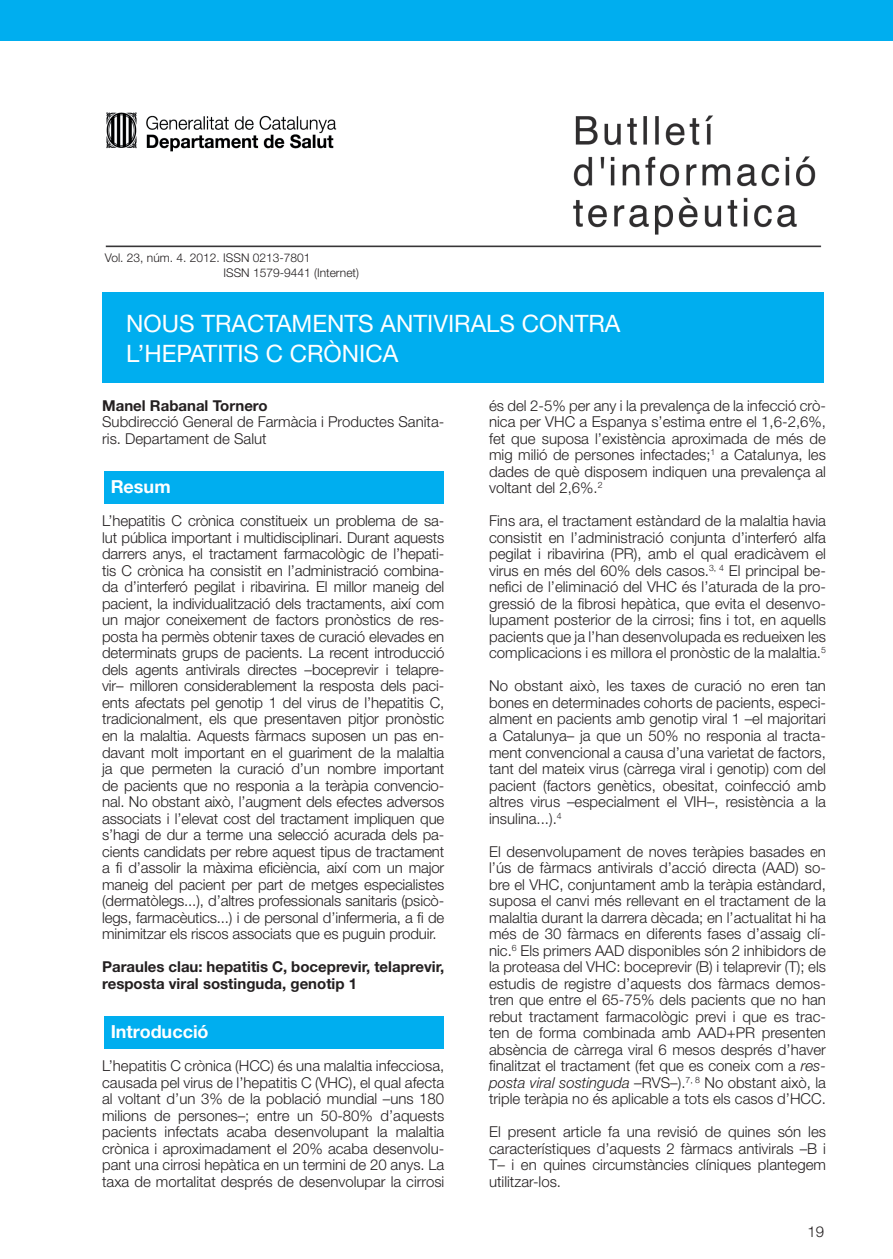
<style>
.page{position:relative;width:893px;height:1259px;background:#fff}
.page>*{position:absolute;margin:0;border:0;box-sizing:border-box;transform-origin:0 0}
.t1{font:24px/30px "Helvetica Neue LT Std";color:#fff}
.t2{font:700 18px "Helvetica Neue LT Std";color:#fff}
.t3{font:300 15px/16.5px "Helvetica Neue LT Std";color:#231f20;text-align:justify}
.t4{font:700 15px/16.5px "Helvetica Neue LT Std";color:#231f20}
.t5{font:300 12px/14.4px "Helvetica Neue LT Std";color:#231f20}
.s1{font-style:italic}
</style>
<div class="page">
<div style="left:104px;top:1016px;width:339px;height:32px;background:#00aeef"></div>
<img style="left:105px;top:115px;width:717px;height:133px">
<div style="left:79px;top:86px;width:340px;height:123px;background:#fff"></div>
<img style="left:106px;top:113px;width:230px;height:39px">
<div style="left:0;top:0;width:893px;height:40px;background:#00aeef"></div>
<div style="left:104px;top:471px;width:339px;height:33px;background:#00aeef"></div>
<div style="left:103px;top:292px;width:721px;height:91px;background:#00aeef"></div>
<p class="t5" style="left:223px;top:250px;width:137px;text-indent:-118px">Vol. 23, núm. 4. 2012. ISSN 0213-7801<br>ISSN 1579-9441 (Internet)</p>
<h1 class="t1" style="left:126px;top:308px;width:496px">NOUS TRACTAMENTS ANTIVIRALS CONTRA<br>L’HEPATITIS C CRÒNICA</h1>
<p class="t4" style="left:102px;top:397px;width:167px">Manel Rabanal Tornero</p>
<p class="t3" style="left:102px;top:413px;width:344px">Subdirecció General de Farmàcia i Productes Sanita&shy;ris. Departament de Salut</p>
<p class="t2" style="left:111px;top:476px;width:61px">Resum</p>
<p class="t3" style="left:102px;top:512px;width:344px">L’hepatitis C crònica constitueix un problema de sa&shy;lut pública important i multidisciplinari. Durant aquests darrers anys, el tractament farmacològic de l’hepati&shy;tis C crònica ha consistit en l’administració combina&shy;da d’interferó pegilat i ribavirina. El millor maneig del pacient, la individualització dels tractaments, així com un major coneixement de factors pronòstics de res&shy;posta ha permès obtenir taxes de curació elevades en determinats grups de pacients. La recent introducció dels agents antivirals directes –boceprevir i telapre&shy;vir– milloren considerablement la resposta dels paci&shy;ents afectats pel genotip 1 del virus de l’hepatitis C, tradicionalment, els que presentaven pitjor pronòstic en la malaltia. Aquests fàrmacs suposen un pas en&shy;davant molt important en el guariment de la malaltia ja que permeten la curació d’un nombre important de pacients que no responia a la teràpia convencio&shy;nal. No obstant això, l’augment dels efectes adversos associats i l’elevat cost del tractament impliquen que s’hagi de dur a terme una selecció acurada dels pa&shy;cients candidats per rebre aquest tipus de tractament a fi d’assolir la màxima eficiència, així com un major maneig del pacient per part de metges especialistes (dermatòlegs...), d’altres professionals sanitaris (psicò&shy;legs, farmacèutics...) i de personal d’infermeria, a fi de minimitzar els riscos associats que es puguin produir.</p>
<p class="t4" style="left:102px;top:958px;width:344px">Paraules clau: hepatitis C, boceprevir, telaprevir, resposta viral sostinguda, genotip 1</p>
<p class="t2" style="left:111px;top:1020px;width:99px">Introducció</p>
<p class="t3" style="left:102px;top:1057px;width:344px">L’hepatitis C crònica (HCC) és una malaltia infecciosa, causada pel virus de l’hepatitis C (VHC), el qual afecta al voltant d’un 3% de la població mundial –uns 180 milions de persones–; entre un 50-80% d’aquests pacients infectats acaba desenvolupant la malaltia crònica i aproximadament el 20% acaba desenvolu&shy;pant una cirrosi hepàtica en un termini de 20 anys. La taxa de mortalitat després de desenvolupar la cirrosi</p>
<p class="t3" style="left:489px;top:397px;width:338px">és del 2-5% per any i la prevalença de la infecció crò&shy;nica per VHC a Espanya s’estima entre el 1,6-2,6%, fet que suposa l’existència aproximada de més de mig milió de persones infectades;<sup>1</sup> a Catalunya, les dades de què disposem indiquen una prevalença al voltant del 2,6%.<sup>2</sup></p>
<p class="t3" style="left:489px;top:512px;width:338px">Fins ara, el tractament estàndard de la malaltia havia consistit en l’administració conjunta d’interferó alfa pegilat i ribavirina (PR), amb el qual eradicàvem el virus en més del 60% dels casos.<sup>3,</sup> <sup>4</sup> El principal be&shy;nefici de l’eliminació del VHC és l’aturada de la pro&shy;gressió de la fibrosi hepàtica, que evita el desenvo&shy;lupament posterior de la cirrosi; fins i tot, en aquells pacients que ja l’han desenvolupada es redueixen les complicacions i es millora el pronòstic de la malaltia.<sup>5</sup></p>
<p class="t3" style="left:489px;top:677px;width:338px">No obstant això, les taxes de curació no eren tan bones en determinades cohorts de pacients, especi&shy;alment en pacients amb genotip viral 1 –el majoritari a Catalunya– ja que un 50% no responia al tracta&shy;ment convencional a causa d’una varietat de factors, tant del mateix virus (càrrega viral i genotip) com del pacient (factors genètics, obesitat, coinfecció amb altres virus –especialment el VIH–, resistència a la insulina...).<sup>4</sup></p>
<p class="t3" style="left:489px;top:842px;width:338px">El desenvolupament de noves teràpies basades en l’ús de fàrmacs antivirals d’acció directa (AAD) so&shy;bre el VHC, conjuntament amb la teràpia estàndard, suposa el canvi més rellevant en el tractament de la malaltia durant la darrera dècada; en l’actualitat hi ha més de 30 fàrmacs en diferents fases d’assaig clí&shy;nic.<sup>6</sup> Els primers AAD disponibles són 2 inhibidors de la proteasa del VHC: boceprevir (B) i telaprevir (T); els estudis de registre d’aquests dos fàrmacs demos&shy;tren que entre el 65-75% dels pacients que no han rebut tractament farmacològic previ i que es trac&shy;ten de forma combinada amb AAD+PR presenten absència de càrrega viral 6 mesos després d’haver finalitzat el tractament (fet que es coneix com a <span class="s1">res&shy;posta viral sostinguda</span> –RVS–).<sup>7,</sup> <sup>8</sup> No obstant això, la triple teràpia no és aplicable a tots els casos d’HCC.</p>
<p class="t3" style="left:489px;top:1123px;width:338px">El present article fa una revisió de quines són les característiques d’aquests 2 fàrmacs antivirals –B i T– i en quines circumstàncies clíniques plantegem utilitzar-los.</p>
<p class="t3" style="left:807px;top:1223px;width:18px">19</p>
</div>
